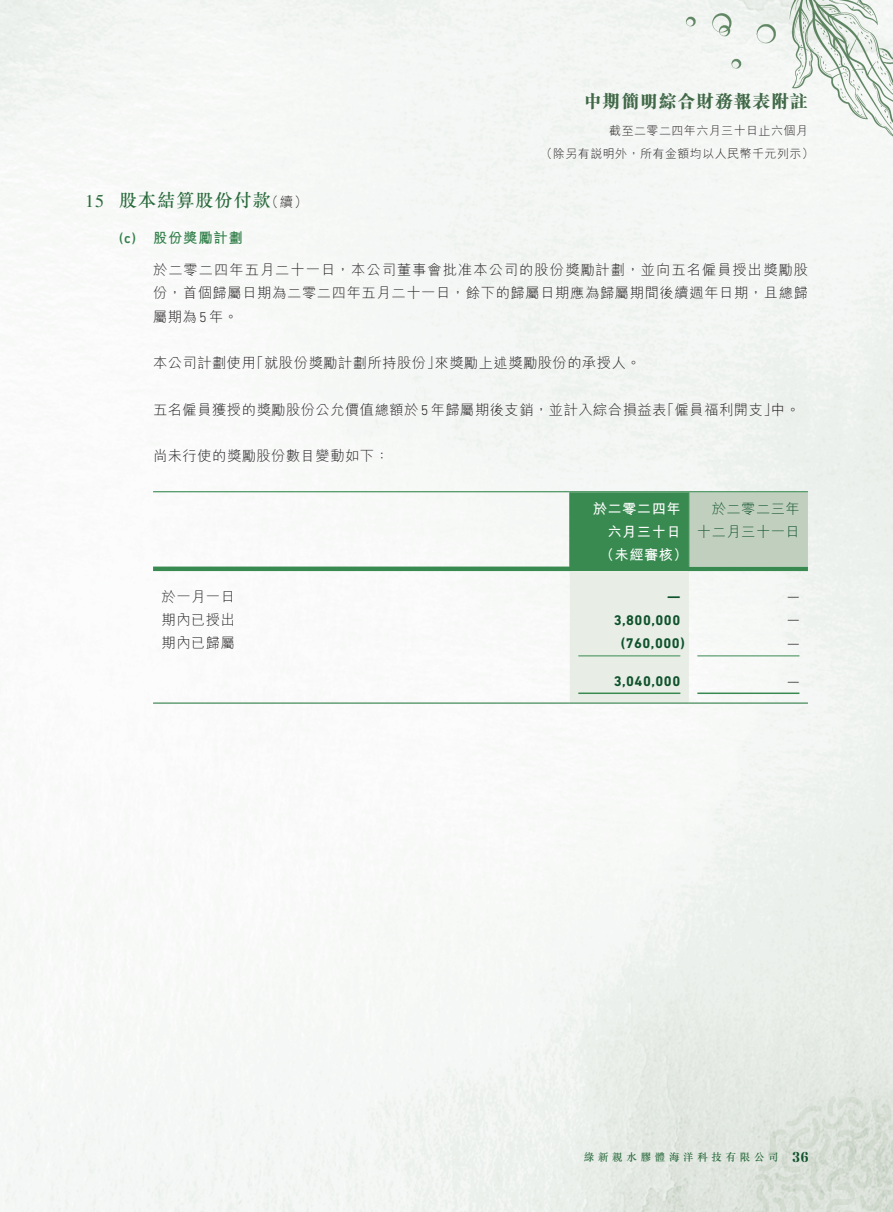
<style>
.page{position:relative;width:893px;height:1212px;background:#fff}
.page>*{position:absolute;margin:0;border:0;box-sizing:border-box;transform-origin:0 0}
.t1{font:800 18px "M Sung HK";letter-spacing:.04em;color:#406847}
._3__標題{font:500 18px "M Sung HK";letter-spacing:.06em;color:#28693b}
._3__標題-2{font:18px "Times LT Std";color:#28693b}
.t2{font:700 15px "Basilia Pro";color:#0f522c;scale:.9 1}
._1__內文{font:300 14.25px/23.2px "M Hei HK";letter-spacing:.035em;color:#231f20;text-align:justify}
._1__內文-2{font:700 14.25px "DIN Next LT Pro";letter-spacing:.035em;color:#0f522c}
._1__內文-3{font:700 14.25px "M Hei HK";letter-spacing:.035em;color:#fff}
._1__內文-4{font:300 14.25px "M Hei HK";letter-spacing:.035em;color:#0f522c}
._4__副標題{font:700 14.25px "M Hei HK";letter-spacing:.06em;color:#327f4a}
._1__內文-5{font:300 14.25px "DIN Next LT Pro";color:#231f20}
._4__副標題-2{font:500 14.25px "DIN Next LT Pro";color:#327f4a}
._3__標題-3{font:300 13.5px "M Hei HK";color:#231f20}
.t3{font:300 12px/23.2px "M Hei HK";letter-spacing:.035em;color:#231f20}
.t4{font:500 10.5px "M Sung HK";letter-spacing:.35em;color:#28693b}
.s1{font-family:"DIN Next LT Pro"}
</style>
<div class="page">
<img style="left:1px;top:0;width:892px;height:1212px">
<svg style="left:153px;top:492px;width:416px;height:79px"></svg>
<svg style="left:569px;top:492px;width:239px;height:210px"></svg>
<hr style="left:153px;top:491px;width:417px;height:1px;background:#398a51">
<hr style="left:570px;top:491px;width:119px;height:1px;background:#398a51">
<hr style="left:689px;top:491px;width:119px;height:1px;background:#398a51">
<hr style="left:578px;top:655px;width:102px;height:1px;background:#398a51">
<hr style="left:697px;top:655px;width:102px;height:1px;background:#398a51">
<hr style="left:578px;top:692px;width:102px;height:2px;background:#398a51">
<hr style="left:697px;top:692px;width:102px;height:2px;background:#398a51">
<hr style="left:153px;top:702px;width:417px;height:2px;background:#327f4a">
<hr style="left:570px;top:702px;width:119px;height:2px;background:#327f4a">
<hr style="left:689px;top:702px;width:119px;height:2px;background:#327f4a">
<p class="_3__標題-2" style="left:85px;top:191px;width:21px">15</p>
<p class="_3__標題" style="left:119px;top:188px;width:153px">股本結算股份付款</p>
<p class="_3__標題-3" style="left:265px;top:196px;width:44px">（續(</p>
<p class="_4__副標題-2" style="left:119px;top:230px;width:18px">c( )</p>
<p class="_4__副標題" style="left:153px;top:228px;width:91px">股份獎勵計劃</p>
<p class="t1" style="left:584px;top:92px;width:226px">中期簡明綜合財務報表附註</p>
<p class="t3" style="left:541px;top:119px;width:275px;text-indent:69px">截至二零二四年六月三十日止六個月（除另有說明外，所有金額均以人民幣千元列示(</p>
<p class="_1__內文" style="left:153px;top:258px;width:656px">於二零二四年五月二十一日，本公司董事會批准本公司的股份獎勵計劃，並向五名僱員授出獎勵股份，首個歸屬日期為二零二四年五月二十一日，餘下的歸屬日期應為歸屬期間後續週年日期，且總歸屬期為<span class="s1">5</span>年。</p>
<p class="_1__內文" style="left:434px;top:351px;width:208px">來獎勵上述獎勵股份的承授人。</p>
<p class="_1__內文" style="left:153px;top:351px;width:104px">本公司計劃使用</p>
<p class="_1__內文" style="left:249px;top:351px;width:193px">「就股份獎勵計劃所持股份」</p>
<p class="_1__內文" style="left:153px;top:398px;width:515px">五名僱員獲授的獎勵股份公允價值總額於<span class="s1">5</span>年歸屬期後支銷，並計入綜合損益表</p>
<p class="_1__內文" style="left:153px;top:444px;width:237px">尚未行使的獎勵股份數目變動如下：</p>
<p class="_1__內文-3" style="left:593px;top:498px;width:89px">於二零二四年</p>
<p class="_1__內文-3" style="left:607px;top:521px;width:75px">六月三十日</p>
<p class="_1__內文" style="left:660px;top:398px;width:142px">「僱員福利開支中」。</p>
<p class="_1__內文-4" style="left:712px;top:501px;width:90px">於二零二三年</p>
<p class="_1__內文-4" style="left:697px;top:524px;width:104px">十二月三十一日</p>
<p class="_1__內文" style="left:162px;top:585px;width:75px">於一月一日</p>
<p class="_1__內文" style="left:162px;top:608px;width:75px">期內已授出</p>
<p class="_1__內文" style="left:162px;top:631px;width:75px">期內已歸屬</p>
<p class="_1__內文-3" style="left:600px;top:545px;width:89px">（未經審核(</p>
<p class="_1__內文-2" style="left:668px;top:588px;width:14px">—</p>
<p class="_1__內文-5" style="left:788px;top:588px;width:13px">—</p>
<p class="_1__內文-2" style="left:614px;top:612px;width:68px">3,800,000</p>
<p class="_1__內文-5" style="left:788px;top:611px;width:13px">—</p>
<p class="_1__內文-2" style="left:621px;top:635px;width:65px">)760,000(</p>
<p class="_1__內文-5" style="left:788px;top:635px;width:13px">—</p>
<p class="_1__內文-2" style="left:614px;top:673px;width:68px">3,040,000</p>
<p class="_1__內文-5" style="left:788px;top:672px;width:13px">—</p>
<p class="t4" style="left:584px;top:1149px;width:196px">綠新親水膠體海洋科技有限公司</p>
<p class="t2" style="left:792px;top:1148px;width:19px">36</p>
</div>
